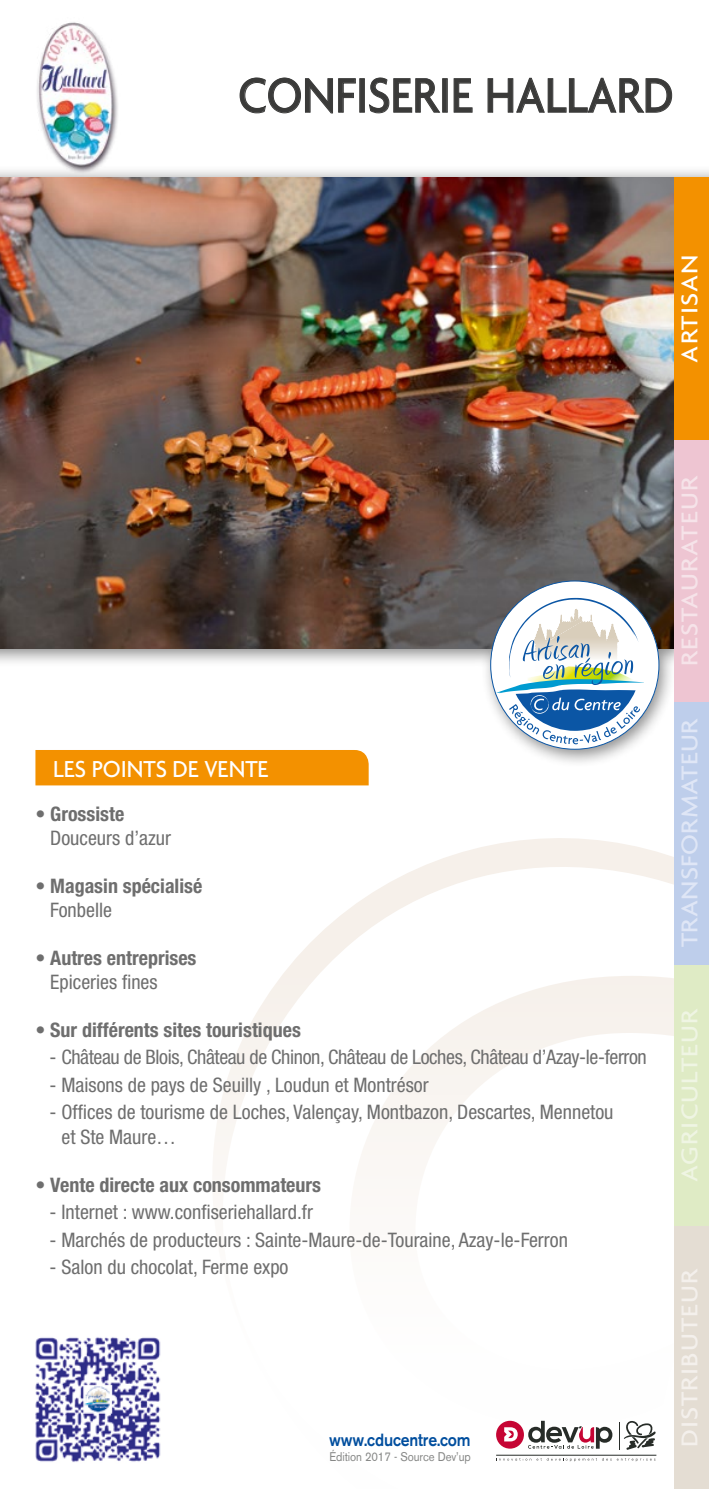
<style>
.page{position:relative;width:709px;height:1489px;background:#fff}
.page>*{position:absolute;margin:0;border:0;box-sizing:border-box;transform-origin:0 0}
.t1{font:500 52.5px "Agenda";color:#3a3a39;scale:.9 1}
.t2{font:500 25px "Agenda";color:#fff;scale:.95 1}
.t3{font:500 24.75px "Agenda";letter-spacing:.01em;color:#dfe6f6;scale:1.11 1}
.t4{font:500 24.75px "Agenda";letter-spacing:.04em;color:#f6e3e9;scale:1.11 1}
.t5{font:500 24.75px "Agenda";letter-spacing:.04em;color:#f4f0ec;scale:1.11 1}
.t6{font:500 24.75px "Agenda";letter-spacing:.04em;color:#eff5e3;scale:1.11 1}
.t7{font:500 24.75px "Agenda";letter-spacing:.04em;color:#fff;scale:1.11 1}
.t8{font:condensed 20px/24px "Helvetica Neue";color:#6e6e6e}
.t9{font:700 condensed 20px/24px "Helvetica Neue";color:#6e6e6e}
.t10{font:condensed 20px "Helvetica Neue";letter-spacing:-.02em;color:#6e6e6e}
.t11{font:500 17.5px "Akzidenz Grotesk BE";letter-spacing:-.01em;color:#004e9e;scale:.9 1}
.t12{font:12.5px "Akzidenz Grotesk BE";letter-spacing:-.01em;color:#868786;scale:.9 1}
.s1{font-weight:700}
.s2{font-weight:400}
</style>
<div class="page">
<div style="left:543px;top:964px;width:166px;height:262px;background:#dfebc5"></div>
<div style="left:543px;top:439px;width:166px;height:263px;background:#eec5d2"></div>
<div style="left:543px;top:702px;width:166px;height:262px;background:#beceeb"></div>
<div style="left:543px;top:1226px;width:166px;height:262px;background:#e4ddd3"></div>
<div style="left:0;top:165px;width:709px;height:79px;background:#000;opacity:.45"></div>
<div style="left:668px;top:177px;width:41px;height:262px;background:#f39100"></div>
<div style="left:0;top:177px;width:673px;height:1311px;background:#fff"></div>
<svg style="left:213px;top:838px;width:460px;height:624px"></svg>
<img style="left:35px;top:1337px;width:126px;height:125px">
<div style="left:496px;top:1420px;width:28px;height:28px;background:#c60534;border-radius:50%"></div>
<svg style="left:504px;top:1427px;width:13px;height:14px"></svg>
<svg style="left:528px;top:1420px;width:84px;height:28px"></svg>
<hr style="left:496px;top:1454px;width:160px;height:1px;background:#272c28">
<svg style="left:496px;top:1457px;width:159px;height:3px"></svg>
<svg style="left:618px;top:1420px;width:38px;height:29px"></svg>
<svg style="left:239px;top:77px;width:117px;height:37px"></svg>
<svg style="left:369px;top:77px;width:71px;height:37px"></svg>
<svg style="left:453px;top:78px;width:20px;height:35px"></svg>
<svg style="left:487px;top:77px;width:186px;height:36px"></svg>
<div style="left:35px;top:768px;width:334px;height:17px;background:#f39100"></div>
<div style="left:0;top:177px;width:673px;height:591px;background:#000;opacity:.45"></div>
<img style="left:0;top:177px;width:673px;height:471px">
<div style="left:491px;top:581px;width:168px;height:168px;background:#fff;border-radius:50%"></div>
<img style="left:26px;top:22px;width:99px;height:156px">
<svg style="left:496px;top:598px;width:152px;height:146px"></svg>
<h1 class="t1" style="left:238px;top:63px;width:485px">CONFISERIE HALLARD</h1>
<p class="t7" style="left:674px;top:362px;width:99px;rotate:-90deg">ARTISAN</p>
<p class="t2" style="left:53px;top:754px;width:228px">LES POINTS DE VENTE</p>
<p class="t8" style="left:50px;top:801px;width:122px;text-indent:-15px">• <span class="s1">Grossiste<br></span>Douceurs d’azur</p>
<p class="t9" style="left:50px;top:873px;width:154px;text-indent:-15px"><span class="s2">•</span> Magasin spécialisé<br><span class="s2">Fonbelle</span></p>
<p class="t9" style="left:50px;top:945px;width:148px;text-indent:-15px"><span class="s2">•</span> Autres entreprises<br><span class="s2">Epiceries fines</span></p>
<p class="t9" style="left:35px;top:1017px;width:267px"><span class="s2">•</span> Sur différents sites touristiques</p>
<p class="t10" style="left:50px;top:1045px;width:598px">- Château de Blois, Château de Chinon, Château de Loches, Château d’Azay-le-ferron</p>
<p class="t8" style="left:50px;top:1072px;width:380px">- Maisons de pays de Seuilly , Loudun et Montrésor</p>
<p class="t8" style="left:61px;top:1100px;width:553px;text-indent:-12px">- Offices de tourisme de Loches, Valençay, Montbazon, Descartes, Mennetou et Ste Maure…</p>
<p class="t9" style="left:35px;top:1172px;width:287px"><span class="s2">•</span> Vente directe aux consommateurs</p>
<p class="t8" style="left:50px;top:1199px;width:265px">- Internet : www.confiseriehallard.fr</p>
<p class="t8" style="left:50px;top:1227px;width:520px">- Marchés de producteurs : Sainte-Maure-de-Touraine, Azay-le-Ferron</p>
<p class="t8" style="left:50px;top:1254px;width:240px">- Salon du chocolat, Ferme expo</p>
<p class="t11" style="left:329px;top:1428px;width:159px">www.cducentre.com</p>
<p class="t12" style="left:329px;top:1448px;width:158px">Édition 2017 - Source Dev’up</p>
<p class="t4" style="left:674px;top:666px;width:173px;rotate:-90deg">RESTAURATEUR</p>
<p class="t3" style="left:674px;top:947px;width:207px;rotate:-90deg">TRANSFORMATEUR</p>
<p class="t6" style="left:674px;top:1181px;width:158px;rotate:-90deg">AGRICULTEUR</p>
<p class="t5" style="left:674px;top:1446px;width:162px;rotate:-90deg">DISTRIBUTEUR</p>
</div>
